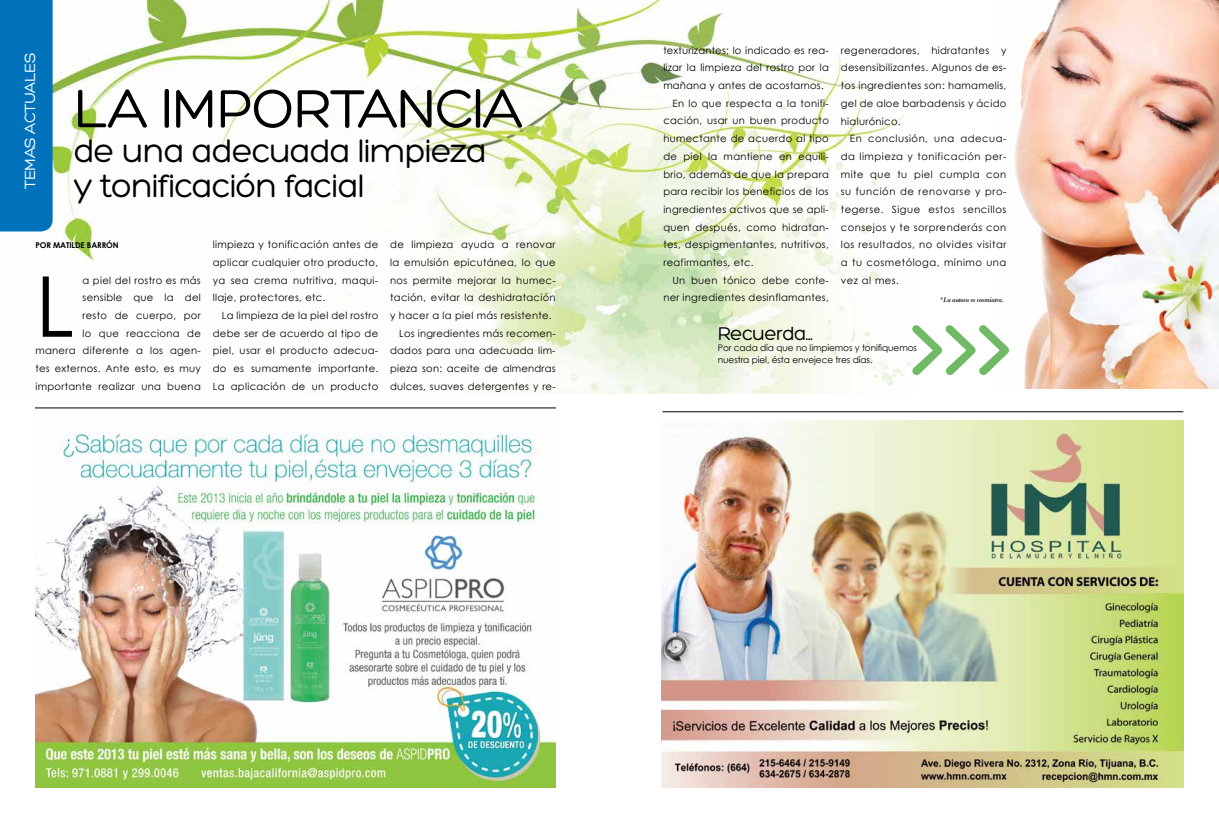
<style>
.page{position:relative;width:1219px;height:823px;background:#fff}
.page>*{position:absolute;margin:0;border:0;box-sizing:border-box;transform-origin:0 0}
.t1{font:83.8px "Century Gothic";color:#000}
.t2{font:58px "Hero";letter-spacing:-.03em;color:#000}
.t3{font:34px/35px "Hero";letter-spacing:-.03em;color:#000}
.t4{font:20px "Hero";letter-spacing:-.03em;color:#000}
.t5{font:16px "Hero";letter-spacing:-.03em;color:#fff}
.t6{font:10px/17.7px "Century Gothic";letter-spacing:.03em;color:#000;text-align:justify}
.t7{font:9px/12px "Century Gothic";letter-spacing:-.01em;color:#000}
.t8{font:700 8px "Century Gothic";letter-spacing:-.01em;color:#000}
.t9{font:italic 7px "Bodoni";letter-spacing:-.03em;color:#000}
</style>
<div class="page">
<img style="left:0;top:0;width:909px;height:393px">
<img style="left:1014px;top:0;width:205px;height:388px">
<div style="left:0;top:0;width:53px;height:231px;background:#0072bc"></div>
<img style="left:35px;top:431px;width:521px;height:356px">
<hr style="left:35px;top:407px;width:521px;height:1px;background:#000">
<img style="left:662px;top:420px;width:521px;height:367px">
<hr style="left:662px;top:411px;width:521px;height:1px;background:#000">
<svg style="left:909px;top:325px;width:100px;height:50px"></svg>
<h3 class="t5" style="left:22px;top:189px;width:138px;rotate:-90deg">TEMAS ACTUALES</h3>
<h2 class="t2" style="left:74px;top:79px;width:451px">LA IMPORTANCIA</h2>
<h3 class="t3" style="left:74px;top:134px;width:415px">de una adecuada limpieza y tonificación facial</h3>
<p class="t8" style="left:35px;top:239px;width:85px">POR MATILDE BARRÓN</p>
<h1 class="t1" style="left:35px;top:248px;width:40px">L</h1>
<p class="t6" style="left:35px;top:271px;width:167px;text-align:right">a piel del rostro es más<br>sensible que la del<br>resto de cuerpo, por<br>lo que reacciona de<br>manera diferente a los agen&shy;tes externos. Ante esto, es muy importante realizar una buena</p>
<p class="t6" style="left:213px;top:235px;width:167px">limpieza y tonificación antes de aplicar cualquier otro producto, ya sea crema nutritiva, maqui&shy;llaje, protectores, etc.</p>
<p class="t6" style="left:213px;top:306px;width:167px;text-indent:9px">La limpieza de la piel del rostro debe ser de acuerdo al tipo de piel, usar el producto adecua&shy;do es sumamente importante.<br>La aplicación de un producto</p>
<p class="t6" style="left:390px;top:235px;width:167px">de limpieza ayuda a renovar</p>
<p class="t6" style="left:390px;top:253px;width:167px">la emulsión epicutánea, lo que</p>
<p class="t6" style="left:390px;top:271px;width:167px">nos permite mejorar la humec-</p>
<p class="t6" style="left:390px;top:288px;width:167px">tación, evitar la deshidratación</p>
<p class="t6" style="left:390px;top:306px;width:163px">y hacer a la piel más resistente.</p>
<p class="t6" style="left:399px;top:324px;width:158px">Los ingredientes más recomen-</p>
<p class="t6" style="left:390px;top:341px;width:167px">dados para una adecuada lim-</p>
<p class="t6" style="left:390px;top:359px;width:167px">pieza son: aceite de almendras</p>
<p class="t6" style="left:390px;top:377px;width:167px">dulces, suaves detergentes y re-</p>
<p class="t6" style="left:663px;top:41px;width:167px">texturizantes; lo indicado es rea-</p>
<p class="t6" style="left:663px;top:59px;width:167px">lizar la limpieza del rostro por la</p>
<p class="t6" style="left:663px;top:76px;width:162px">mañana y antes de acostarnos.</p>
<p class="t6" style="left:672px;top:94px;width:158px">En lo que respecta a la tonifi-</p>
<p class="t6" style="left:663px;top:112px;width:167px">cación, usar un buen producto</p>
<p class="t6" style="left:663px;top:129px;width:167px">humectante de acuerdo al tipo</p>
<p class="t6" style="left:663px;top:147px;width:167px">de piel la mantiene en equili-</p>
<p class="t6" style="left:663px;top:165px;width:167px">brio, además de que la prepara</p>
<p class="t6" style="left:663px;top:182px;width:167px">para recibir los beneficios de los</p>
<p class="t6" style="left:663px;top:200px;width:167px">ingredientes activos que se apli-</p>
<p class="t6" style="left:663px;top:218px;width:167px">quen después, como hidratan-</p>
<p class="t6" style="left:663px;top:235px;width:167px">tes, despigmentantes, nutritivos,</p>
<p class="t6" style="left:663px;top:253px;width:92px">reafirmantes, etc.</p>
<p class="t6" style="left:672px;top:271px;width:158px">Un buen tónico debe conte-</p>
<p class="t6" style="left:663px;top:288px;width:167px">ner ingredientes desinflamantes,</p>
<p class="t6" style="left:841px;top:41px;width:167px">regeneradores, hidratantes y desensibilizantes. Algunos de es&shy;tos ingredientes son: hamamelis, gel de aloe barbadensis y ácido hialurónico.</p>
<p class="t6" style="left:841px;top:129px;width:167px;text-indent:9px">En conclusión, una adecua&shy;da limpieza y tonificación per&shy;mite que tu piel cumpla con su función de renovarse y pro&shy;tegerse. Sigue estos sencillos consejos y te sorprenderás con los resultados, no olvides visitar a tu cosmetóloga, mínimo una vez al mes.</p>
<p class="t9" style="left:940px;top:295px;width:66px">*La autora es cosmiatra.</p>
<h3 class="t4" style="left:718px;top:323px;width:97px">Recuerda...</h3>
<p class="t7" style="left:718px;top:341px;width:201px">Por cada día que no limpiemos y tonifiquemos nuestra piel, ésta envejece tres días.</p>
</div>
